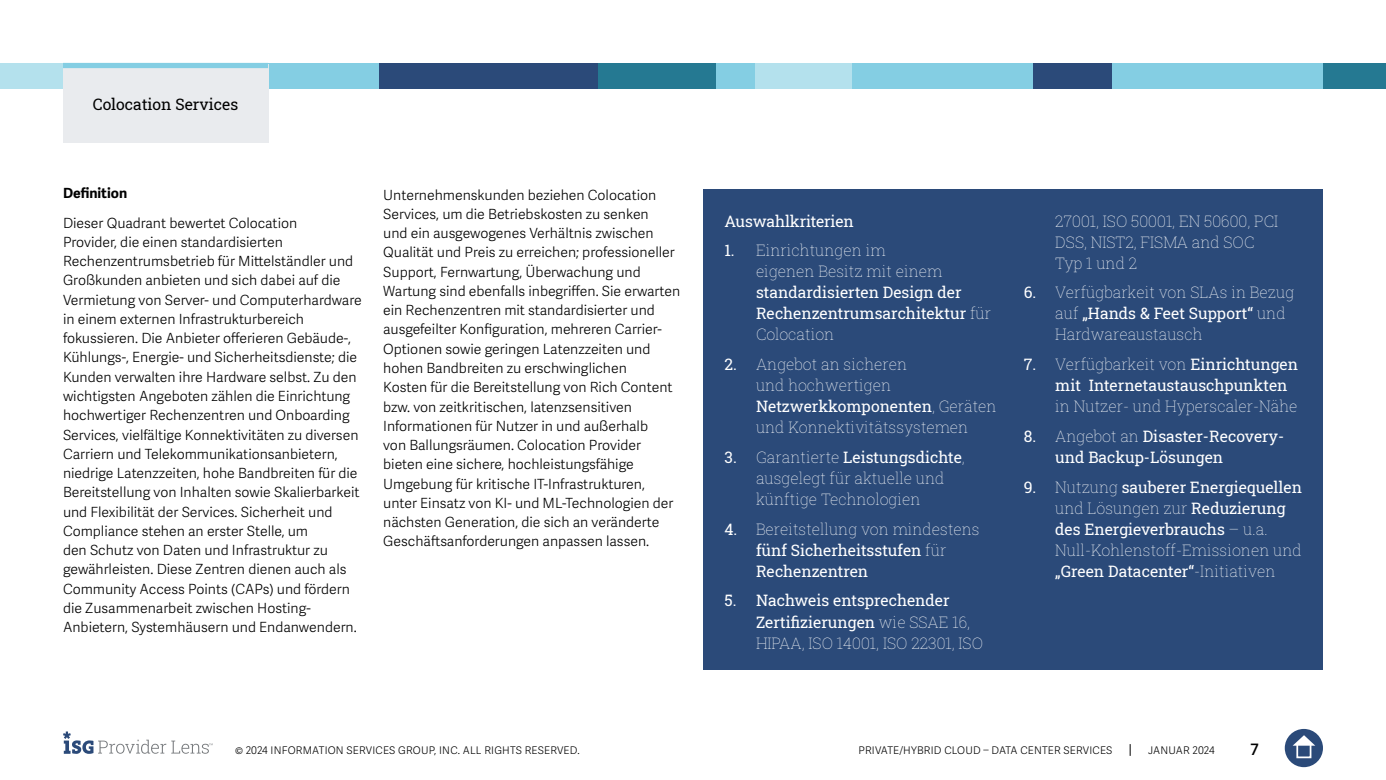
<style>
.page{position:relative;width:1386px;height:780px;background:#fff}
.page>*{position:absolute;margin:0;border:0;box-sizing:border-box;transform-origin:0 0}
.t1{font:15.75px/21px "Roboto Slab ISG P Thin";color:#fff}
.t2{font:15.75px/21px "Roboto Slab ISG P Regular";color:#fff}
.t3{font:15.75px "Roboto Slab ISG P Regular";color:#000}
.t4{font:600 15.75px "Adelle Sans";color:#000}
.t5{font:300 14px/19.2px "Adelle Sans";color:#000}
.t6{font:700 14px "Adelle Sans";color:#000}
.t7{font:300 10.5px "Adelle Sans";letter-spacing:.02em;color:#000}
.s1{font-family:"Roboto Slab ISG P Regular"}
.s2{font-family:"Roboto Slab ISG P Thin"}
</style>
<div class="page">
<svg style="left:1130px;top:744px;width:1px;height:12px"></svg>
<svg style="left:63px;top:731px;width:150px;height:23px"></svg>
<div style="left:1285px;top:729px;width:38px;height:38px;background:#2b4a79;border-radius:50%"></div>
<svg style="left:1293px;top:735px;width:22px;height:10px"></svg>
<div style="left:1296px;top:743px;width:15px;height:15px;border:2px solid #fff"></div>
<div style="left:1047px;top:63px;width:276px;height:26px;background:#84cee3"></div>
<div style="left:0;top:63px;width:158px;height:26px;background:#b4e1ed"></div>
<div style="left:158px;top:63px;width:233px;height:26px;background:#84cee3"></div>
<div style="left:850px;top:63px;width:184px;height:26px;background:#84cee3"></div>
<div style="left:1323px;top:63px;width:63px;height:26px;background:#257992"></div>
<div style="left:1033px;top:63px;width:79px;height:26px;background:#2b4a79"></div>
<div style="left:754px;top:63px;width:98px;height:26px;background:#b4e1ed"></div>
<div style="left:598px;top:63px;width:157px;height:26px;background:#84cee3"></div>
<div style="left:598px;top:63px;width:118px;height:26px;background:#257992"></div>
<div style="left:379px;top:63px;width:219px;height:26px;background:#2b4a79"></div>
<div style="left:63px;top:64px;width:205px;height:78px;background:#e9ebee"></div>
<div style="left:63px;top:63px;width:205px;height:5px;background:#84cee3"></div>
<div style="left:704px;top:189px;width:619px;height:481px;background:#2b4a79"></div>
<p class="t3" style="left:93px;top:93px;width:147px">Colocation Services</p>
<p class="t6" style="left:63px;top:184px;width:66px">Definition</p>
<p class="t5" style="left:63px;top:213px;width:300px">Dieser Quadrant bewertet Colocation<br>Provider, die einen standardisierten Rechenzentrumsbetrieb für Mittelständler und Großkunden anbieten und sich dabei auf die Vermietung von Server- und Computerhardware in einem externen Infrastrukturbereich fokussieren. Die Anbieter offerieren Gebäude-, Kühlungs-, Energie- und Sicherheitsdienste; die Kunden verwalten ihre Hardware selbst. Zu den wichtigsten Angeboten zählen die Einrichtung hochwertiger Rechenzentren und Onboarding Services, vielfältige Konnektivitäten zu diversen Carriern und Telekommunikationsanbietern, niedrige Latenzzeiten, hohe Bandbreiten für die Bereitstellung von Inhalten sowie Skalierbarkeit und Flexibilität der Services. Sicherheit und Compliance stehen an erster Stelle, um<br>den Schutz von Daten und Infrastruktur zu gewährleisten. Diese Zentren dienen auch als Community Access Points (CAPs) und fördern die Zusammenarbeit zwischen Hosting-Anbietern, Systemhäusern und Endanwendern.</p>
<p class="t5" style="left:383px;top:185px;width:299px">Unternehmenskunden beziehen Colocation Services, um die Betriebskosten zu senken<br>und ein ausgewogenes Verhältnis zwischen Qualität und Preis zu erreichen; professioneller Support, Fernwartung, Überwachung und Wartung sind ebenfalls inbegriffen. Sie erwarten ein Rechenzentren mit standardisierter und ausgefeilter Konfiguration, mehreren Carrier-Optionen sowie geringen Latenzzeiten und hohen Bandbreiten zu erschwinglichen<br>Kosten für die Bereitstellung von Rich Content bzw. von zeitkritischen, latenzsensitiven Informationen für Nutzer in und außerhalb<br>von Ballungsräumen. Colocation Provider bieten eine sichere, hochleistungsfähige Umgebung für kritische IT-Infrastrukturen, unter Einsatz von KI- und ML-Technologien der nächsten Generation, die sich an veränderte Geschäftsanforderungen anpassen lassen.</p>
<p class="t2" style="left:724px;top:210px;width:131px">Auswahlkriterien</p>
<p class="t1" style="left:756px;top:240px;width:188px;text-indent:-32px"><span class="s1">1.</span> Einrichtungen im eigenen Besitz mit einem</p>
<p class="t2" style="left:756px;top:282px;width:237px">standardisierten Design der<br>Rechenzentrumsarchitektur <span class="s2">für</span></p>
<p class="t1" style="left:756px;top:324px;width:80px">Colocation</p>
<p class="t1" style="left:756px;top:353px;width:153px;text-indent:-32px"><span class="s1">2.</span> Angebot an sicheren und hochwertigen</p>
<p class="t2" style="left:756px;top:395px;width:242px">Netzwerkkomponenten<span class="s2">, Geräten</span></p>
<p class="t1" style="left:756px;top:416px;width:214px">und Konnektivitätssystemen</p>
<p class="t2" style="left:724px;top:446px;width:242px">3. <span class="s2">Garantierte</span> Leistungsdichte<span class="s2">,</span></p>
<p class="t1" style="left:756px;top:467px;width:190px">ausgelegt für aktuelle und künftige Technologien</p>
<p class="t1" style="left:724px;top:518px;width:257px"><span class="s1">4.</span> Bereitstellung von mindestens</p>
<p class="t2" style="left:756px;top:539px;width:192px">fünf Sicherheitsstufen <span class="s2">für<br></span>Rechenzentren</p>
<p class="t2" style="left:756px;top:590px;width:216px;text-indent:-32px">5. Nachweis entsprechender<br>Zertifizierungen <span class="s2">wie SSAE 16,</span></p>
<p class="t1" style="left:756px;top:632px;width:229px">HIPAA, ISO 14001, ISO 22301, ISO</p>
<p class="t1" style="left:1055px;top:210px;width:224px">27001, ISO 50001, EN 50600, PCI<br>DSS, NIST2, FISMA and SOC<br>Typ 1 und 2</p>
<p class="t1" style="left:1024px;top:282px;width:272px"><span class="s1">6.</span> Verfügbarkeit von SLAs in Bezug</p>
<p class="t2" style="left:1055px;top:303px;width:232px"><span class="s2">auf</span> „Hands &amp; Feet Support“ <span class="s2">und</span></p>
<p class="t1" style="left:1055px;top:324px;width:149px">Hardwareaustausch</p>
<p class="t1" style="left:1024px;top:353px;width:276px"><span class="s1">7.</span> Verfügbarkeit von <span class="s1">Einrichtungen</span></p>
<p class="t2" style="left:1055px;top:374px;width:234px">mit Internetaustauschpunkten</p>
<p class="t1" style="left:1055px;top:395px;width:244px">in Nutzer- und Hyperscaler-Nähe</p>
<p class="t2" style="left:1055px;top:425px;width:230px;text-indent:-32px">8. <span class="s2">Angebot an</span> Disaster-Recovery&shy;und Backup-Lösungen</p>
<p class="t2" style="left:1024px;top:476px;width:280px">9. <span class="s2">Nutzung</span> sauberer Energiequellen</p>
<p class="t1" style="left:1055px;top:497px;width:232px">und Lösungen zur <span class="s1">Reduzierung</span></p>
<p class="t2" style="left:1055px;top:518px;width:214px">des Energieverbrauchs <span class="s2">– u.a.</span></p>
<p class="t1" style="left:1055px;top:539px;width:248px">Null-Kohlenstoff-Emissionen und</p>
<p class="t2" style="left:1055px;top:560px;width:222px">„Green Datacenter“<span class="s2">-Initiativen</span></p>
<p class="t7" style="left:235px;top:744px;width:346px">© 2024 INFORMATION SERVICES GROUP, INC. ALL RIGHTS RESERVED.</p>
<p class="t7" style="left:858px;top:744px;width:256px">PRIVATE/HYBRID CLOUD – DATA CENTER SERVICES</p>
<p class="t7" style="left:1148px;top:744px;width:68px">JANUAR 2024</p>
<p class="t4" style="left:1251px;top:740px;width:10px">7</p>
</div>
